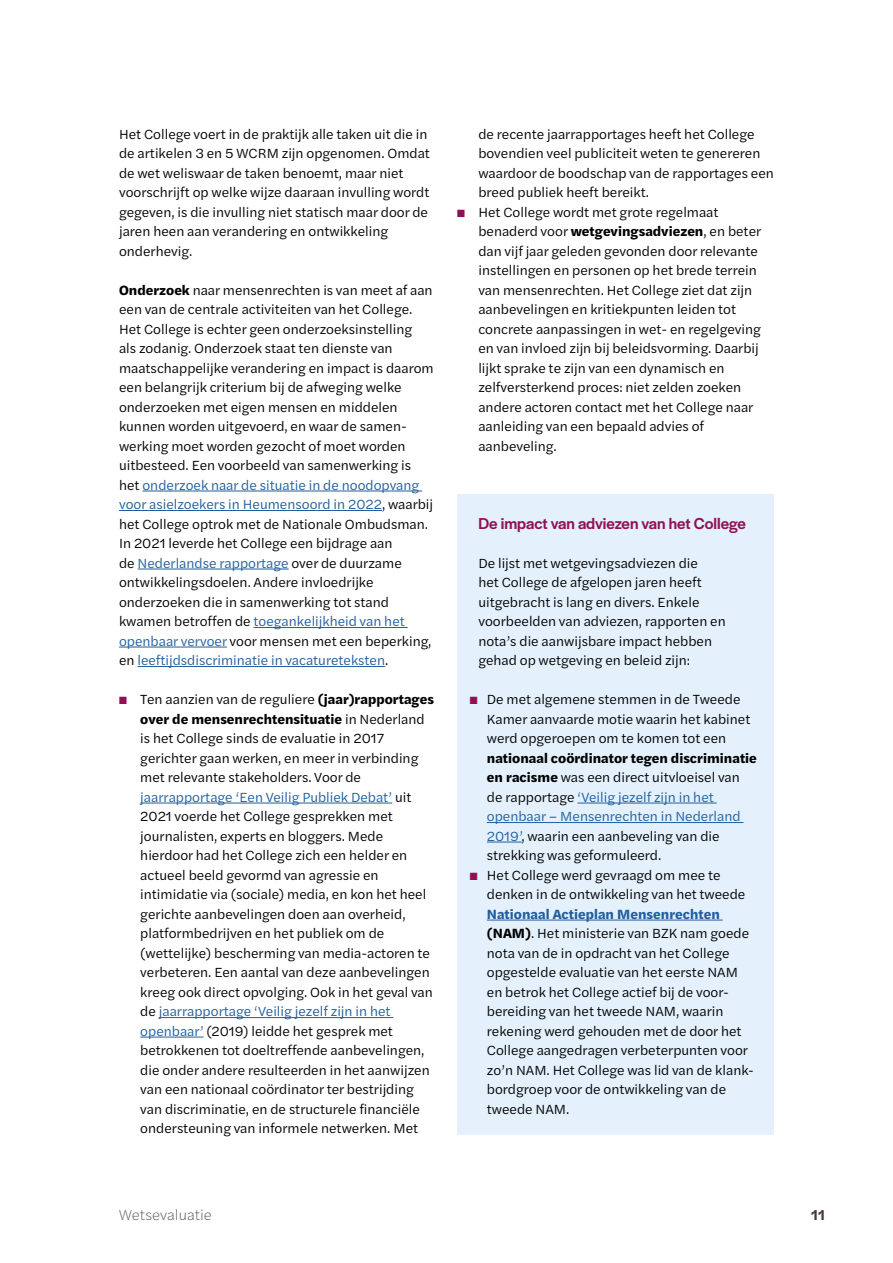
<style>
.page{position:relative;width:893px;height:1263px;background:#fff}
.page>*{position:absolute;margin:0;border:0;box-sizing:border-box;transform-origin:0 0}
.t1{font:500 16.5px "Halyard Display";color:#930f55}
.t2{font:200 15px "Halyard Text";color:#493645}
.t3{font:600 15px "Halyard Text";color:#493645}
.t4{font:13.8px/19.5px "Halyard Text";color:#000}
.s1{font-weight:700}
.s2{color:#215e9e}
.s3{color:#930f55}
.s4{font-weight:700;color:#215e9e}
</style>
<div class="page">
<div style="left:457px;top:494px;width:317px;height:57px;background:#e4f1fd"></div>
<div style="left:457px;top:516px;width:317px;height:190px;background:#e4f1fd"></div>
<div style="left:457px;top:672px;width:317px;height:210px;background:#e4f1fd"></div>
<hr style="left:577px;top:803px;width:140px;height:1px;background:#215e9e">
<hr style="left:487px;top:822px;width:256px;height:1px;background:#215e9e">
<hr style="left:487px;top:842px;width:34px;height:1px;background:#215e9e">
<div style="left:457px;top:848px;width:317px;height:287px;background:#e4f1fd"></div>
<hr style="left:487px;top:920px;width:236px;height:1px;background:#215e9e">
<hr style="left:142px;top:491px;width:280px;height:1px;background:#215e9e">
<hr style="left:119px;top:510px;width:263px;height:1px;background:#215e9e">
<hr style="left:138px;top:569px;width:151px;height:1px;background:#215e9e">
<hr style="left:253px;top:627px;width:155px;height:1px;background:#215e9e">
<hr style="left:119px;top:647px;width:108px;height:1px;background:#215e9e">
<hr style="left:137px;top:666px;width:248px;height:1px;background:#215e9e">
<hr style="left:140px;top:803px;width:252px;height:1px;background:#215e9e">
<hr style="left:159px;top:1017px;width:234px;height:1px;background:#215e9e">
<hr style="left:140px;top:1037px;width:64px;height:1px;background:#215e9e">
<p class="t4" style="left:119px;top:123px;width:312px">Het College voert in de praktijk alle taken uit die in de artikelen 3 en 5 WCRM zijn opgenomen. Omdat de wet weliswaar de taken benoemt, maar niet voorschrijft op welke wijze daaraan invulling wordt gegeven, is die invulling niet statisch maar door de jaren heen aan verandering en ontwikkeling onderhevig.</p>
<p class="t4" style="left:119px;top:279px;width:316px"><span class="s1">Onderzoek</span> naar mensenrechten is van meet af aan een van de centrale activiteiten van het College.<br>Het College is echter geen onderzoeksinstelling<br>als zodanig. Onderzoek staat ten dienste van maatschappelijke verandering en impact is daarom een belangrijk criterium bij de afweging welke onderzoeken met eigen mensen en middelen kunnen worden uitgevoerd, en waar de samen&shy;werking moet worden gezocht of moet worden uitbesteed. Een voorbeeld van samenwerking is het <span class="s2">onderzoek naar de situatie in de noodopvang voor asielzoekers in Heumensoord in 2022</span>, waarbij het College optrok met de Nationale Ombudsman.<br>In 2021 leverde het College een bijdrage aan<br>de <span class="s2">Nederlandse rapportage</span> over de duurzame ontwikkelingsdoelen. Andere invloedrijke onderzoeken die in samenwerking tot stand kwamen betroffen de <span class="s2">toegankelijkheid van het openbaar vervoer</span> voor mensen met een beperking, en <span class="s2">leeftijdsdiscriminatie in vacatureteksten</span>.</p>
<p class="t4" style="left:140px;top:689px;width:295px;text-indent:-21px"><span class="s3">■</span> Ten aanzien van de reguliere <span class="s1">(jaar)rapportages over de mensenrechtensituatie</span> in Nederland is het College sinds de evaluatie in 2017 gerichter gaan werken, en meer in verbinding met relevante stakeholders. Voor de <span class="s2">jaarrapportage ‘Een Veilig Publiek Debat’</span> uit 2021 voerde het College gesprekken met journalisten, experts en bloggers. Mede hierdoor had het College zich een helder en actueel beeld gevormd van agressie en intimidatie via (sociale) media, en kon het heel gerichte aanbevelingen doen aan overheid, platformbedrijven en het publiek om de (wettelijke) bescherming van media-actoren te verbeteren. Een aantal van deze aanbevelingen kreeg ook direct opvolging. Ook in het geval van de <span class="s2">jaarrapportage ‘Veilig jezelf zijn in het openbaar’</span> (2019) leidde het gesprek met betrokkenen tot doeltreffende aanbevelingen, die onder andere resulteerden in het aanwijzen van een nationaal coördinator ter bestrijding van discriminatie, en de structurele financiële ondersteuning van informele netwerken. Met</p>
<p class="t4" style="left:478px;top:123px;width:297px">de recente jaarrapportages heeft het College bovendien veel publiciteit weten te genereren waardoor de boodschap van de rapportages een breed publiek heeft bereikt.</p>
<p class="t4" style="left:478px;top:201px;width:284px;text-indent:-21px"><span class="s3">■</span> Het College wordt met grote regelmaat benaderd voor <span class="s1">wetgevingsadviezen</span>, en beter dan vijf jaar geleden gevonden door relevante instellingen en personen op het brede terrein van mensenrechten. Het College ziet dat zijn aanbevelingen en kritiekpunten leiden tot concrete aanpassingen in wet- en regelgeving en van invloed zijn bij beleidsvorming. Daarbij lijkt sprake te zijn van een dynamisch en zelfversterkend proces: niet zelden zoeken andere actoren contact met het College naar aanleiding van een bepaald advies of aanbeveling.</p>
<p class="t1" style="left:478px;top:511px;width:269px">De impact van adviezen van het College</p>
<p class="t4" style="left:478px;top:552px;width:249px">De lijst met wetgevingsadviezen die<br>het College de afgelopen jaren heeft uitgebracht is lang en divers. Enkele voorbeelden van adviezen, rapporten en nota’s die aanwijsbare impact hebben gehad op wetgeving en beleid zijn:</p>
<p class="t4" style="left:487px;top:689px;width:265px;text-indent:-17px"><span class="s3">■</span> De met algemene stemmen in de Tweede<br>Kamer aanvaarde motie waarin het kabinet werd opgeroepen om te komen tot een</p>
<p class="t4" style="left:487px;top:747px;width:272px"><span class="s1">nationaal coördinator tegen discriminatie en racisme</span> was een direct uitvloeisel van de rapportage <span class="s2">‘Veilig jezelf zijn in het openbaar – Mensenrechten in Nederland 2019’</span>, waarin een aanbeveling van die strekking was geformuleerd.</p>
<p class="t4" style="left:487px;top:864px;width:260px;text-indent:-17px"><span class="s3">■</span> Het College werd gevraagd om mee te denken in de ontwikkeling van het tweede</p>
<p class="t4" style="left:487px;top:903px;width:269px"><span class="s4">Nationaal Actieplan Mensenrechten </span><span class="s1">(NAM)</span>. Het ministerie van BZK nam goede nota van de in opdracht van het College opgestelde evaluatie van het eerste NAM en betrok het College actief bij de voor&shy;bereiding van het tweede NAM, waarin rekening werd gehouden met de door het College aangedragen verbeterpunten voor zo’n NAM. Het College was lid van de klank&shy;bordgroep voor de ontwikkeling van de tweede NAM.</p>
<p class="t2" style="left:119px;top:1204px;width:94px">Wetsevaluatie</p>
<p class="t3" style="left:811px;top:1203px;width:15px">11</p>
</div>
